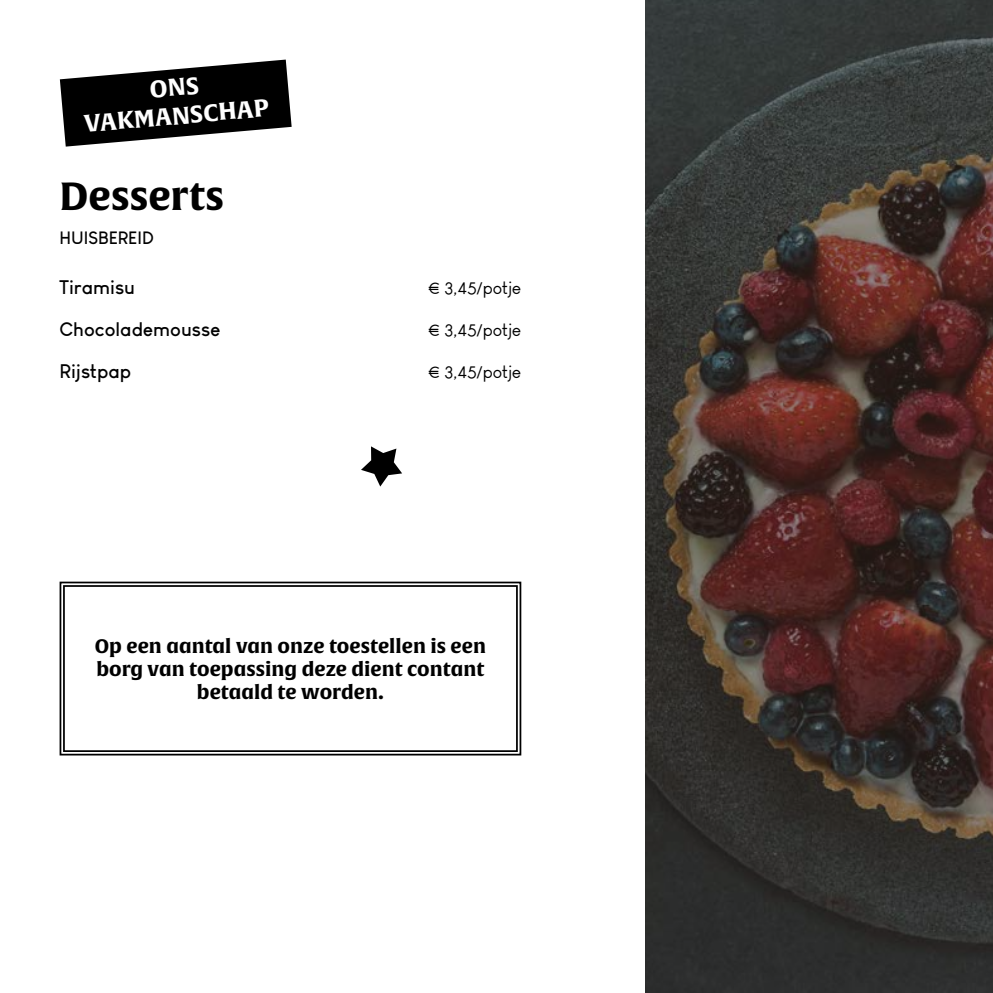
<style>
.page{position:relative;width:993px;height:993px;background:#fff}
.page>*{position:absolute;margin:0;border:0;box-sizing:border-box;transform-origin:0 0}
.t1{font:700 38.5px "Alverata Informal";color:#000}
.t2{font:700 23.8px/28.5px "Alverata Informal";color:#fff;text-align:center}
.t3{font:700 19.25px/23.1px "Alverata Informal";color:#000;text-align:center}
.t4{font:700 19.25px "Louis George Cafe";color:#000}
.t5{font:17.5px "Louis George Cafe";color:#000}
.t6{font:700 17.5px "Louis George Cafe";color:#000}
</style>
<div class="page">
<svg style="left:645px;top:0;width:347px;height:992px;background:#3f312e"></svg>
<svg style="left:59px;top:581px;width:463px;height:175px"></svg>
<div style="left:63px;top:585px;width:454px;height:166px;border:2px solid #000"></div>
<svg style="left:60px;top:60px;width:231px;height:86px"></svg>
<svg style="left:361px;top:446px;width:41px;height:40px"></svg>
<p class="t2" style="left:81px;top:81px;width:187px;rotate:-5deg">ONS<br>VAKMANSCHAP</p>
<h1 class="t1" style="left:60px;top:172px;width:166px">Desserts</h1>
<p class="t6" style="left:60px;top:226px;width:96px">HUISBEREID</p>
<p class="t4" style="left:60px;top:275px;width:77px">Tiramisu</p>
<p class="t5" style="left:428px;top:277px;width:94px">€ 3,45/potje</p>
<p class="t4" style="left:60px;top:317px;width:162px">Chocolademousse</p>
<p class="t5" style="left:428px;top:319px;width:94px">€ 3,45/potje</p>
<p class="t4" style="left:60px;top:359px;width:73px">Rijstpap</p>
<p class="t5" style="left:428px;top:361px;width:94px">€ 3,45/potje</p>
<p class="t3" style="left:95px;top:634px;width:392px">Op een aantal van onze toestellen is een borg van toepassing deze dient contant betaald te worden.</p>
</div>
